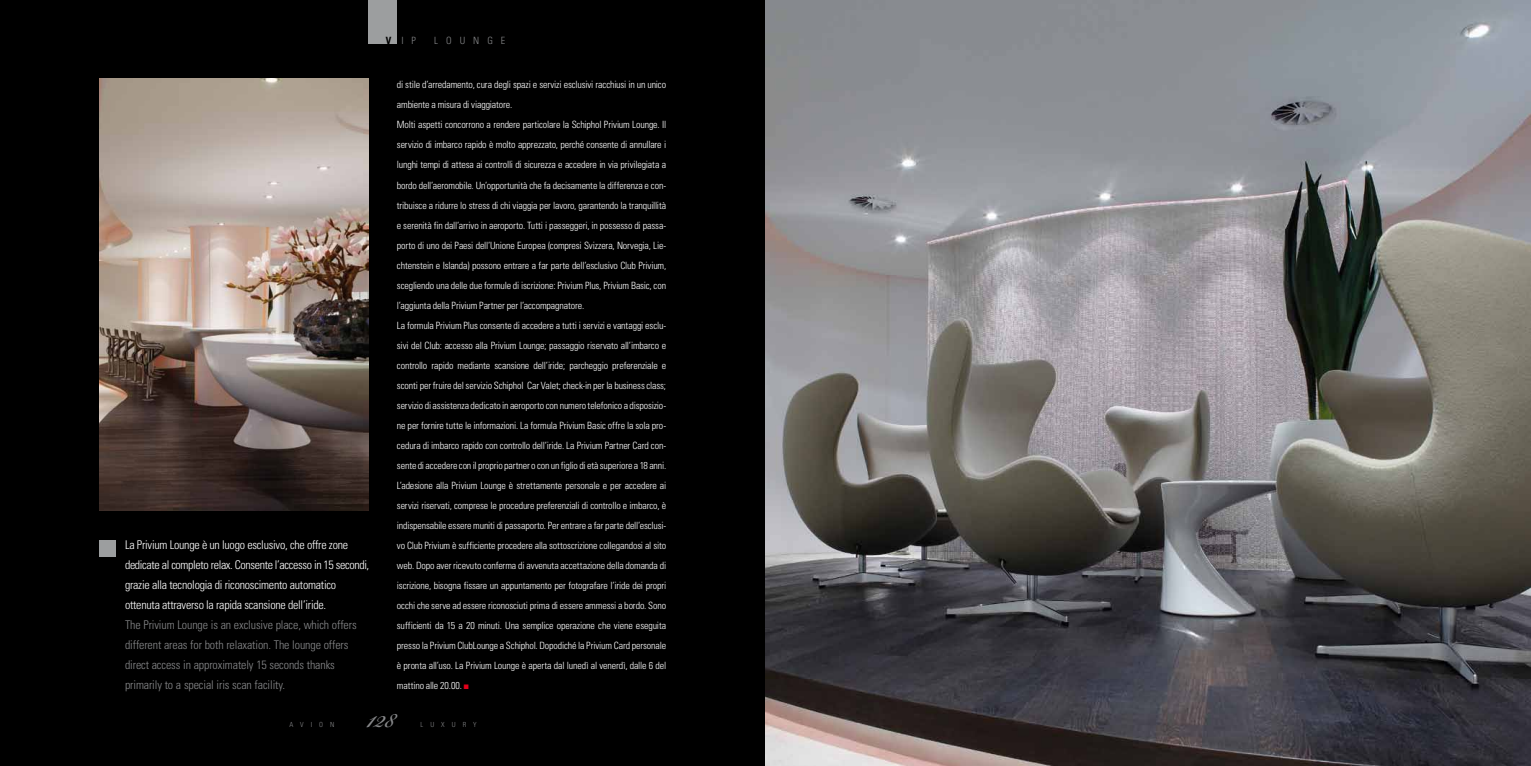
<style>
.page{position:relative;width:1531px;height:766px;background:#fff}
.page>*{position:absolute;margin:0;border:0;box-sizing:border-box;transform-origin:0 0}
.t1{font:41px "Bickham Script Pro";color:#87888a}
.t2{font:300 condensed 12px/20px "Univers LT Std";letter-spacing:-.02em;color:#fff}
.t3{font:300 condensed 12px/20px "Univers LT Std";letter-spacing:-.01em;color:#87888a}
.t4{font:300 condensed 10px/20px "Univers LT Std";letter-spacing:-.015em;color:#fff}
.t5{font:300 condensed 10px "Univers LT Std";color:#87888a}
.t6{font:300 condensed 7px "Univers LT Std";letter-spacing:1em;color:#87888a}
.s1{font-weight:700;color:#000}
.s2{color:#e2001a}
</style>
<div class="page">
<div style="left:0;top:0;width:1531px;height:765px;background:#000"></div>
<img style="left:765px;top:0;width:766px;height:765px">
<div style="left:369px;top:0;width:28px;height:43px;background:#9c9e9f"></div>
<img style="left:99px;top:78px;width:270px;height:432px">
<div style="left:99px;top:539px;width:17px;height:17px;background:#9c9e9f"></div>
<p class="t2" style="left:125px;top:534px;width:246px">La Privium Lounge è un luogo esclusivo, che offre zone dedicate al completo relax. Consente l’accesso in 15 secondi, grazie alla tecnologia di riconoscimento automatico ottenuta attraverso la rapida scansione dell’iride.</p>
<p class="t3" style="left:125px;top:614px;width:233px">The Privium Lounge is an exclusive place, which offers different areas for both relaxation. The lounge offers direct access in approximately 15 seconds thanks primarily to a special iris scan facility.</p>
<p class="t5" style="left:386px;top:34px;width:24px"><span class="s1">V</span> ip</p>
<p class="t5" style="left:434px;top:34px;width:13px">lounge</p>
<p class="t4" style="left:397px;top:75px;width:271px">di stile d’arredamento, cura degli spazi e servizi esclusivi racchiusi in un unico ambiente a misura di viaggiatore.<br>Molti aspetti concorrono a rendere particolare la Schiphol Privium Lounge. Il servizio di imbarco rapido è molto apprezzato, perché consente di annullare i lunghi tempi di attesa ai controlli di sicurezza e accedere in via privilegiata a bordo dell’aeromobile. Un’opportunità che fa decisamente la differenza e con&shy;tribuisce a ridurre lo stress di chi viaggia per lavoro, garantendo la tranquillità e serenità fin dall’arrivo in aeroporto. Tutti i passeggeri, in possesso di passa&shy;porto di uno dei Paesi dell’Unione Europea (compresi Svizzera, Norvegia, Lie&shy;chtenstein e Islanda) possono entrare a far parte dell’esclusivo Club Privium, scegliendo una delle due formule di iscrizione: Privium Plus, Privium Basic, con l’aggiunta della Privium Partner per l’accompagnatore.<br>La formula Privium Plus consente di accedere a tutti i servizi e vantaggi esclu&shy;sivi del Club: accesso alla Privium Lounge; passaggio riservato all’imbarco e controllo rapido mediante scansione dell’iride; parcheggio preferenziale e sconti per fruire del servizio Schiphol Car Valet; check-in per la business class; servizio di assistenza dedicato in aeroporto con numero telefonico a disposizio&shy;ne per fornire tutte le informazioni. La formula Privium Basic offre la sola pro&shy;cedura di imbarco rapido con controllo dell’iride. La Privium Partner Card con&shy;sente di accedere con il proprio partner o con un figlio di età superiore a 18 anni.<br>L’adesione alla Privium Lounge è strettamente personale e per accedere ai servizi riservati, comprese le procedure preferenziali di controllo e imbarco, è indispensabile essere muniti di passaporto. Per entrare a far parte dell’esclusi&shy;vo Club Privium è sufficiente procedere alla sottoscrizione collegandosi al sito web. Dopo aver ricevuto conferma di avvenuta accettazione della domanda di iscrizione, bisogna fissare un appuntamento per fotografare l’iride dei propri occhi che serve ad essere riconosciuti prima di essere ammessi a bordo. Sono sufficienti da 15 a 20 minuti. Una semplice operazione che viene eseguita presso la Privium ClubLounge a Schiphol. Dopodiché la Privium Card personale è pronta all’uso. La Privium Lounge è aperta dal lunedì al venerdì, dalle 6 del mattino alle 20.00. <span class="s2">■</span></p>
<p class="t6" style="left:289px;top:719px;width:46px">AVION</p>
<h1 class="t1" style="left:367px;top:688px;width:29px">128</h1>
<p class="t6" style="left:421px;top:719px;width:57px">LUXURY</p>
</div>
